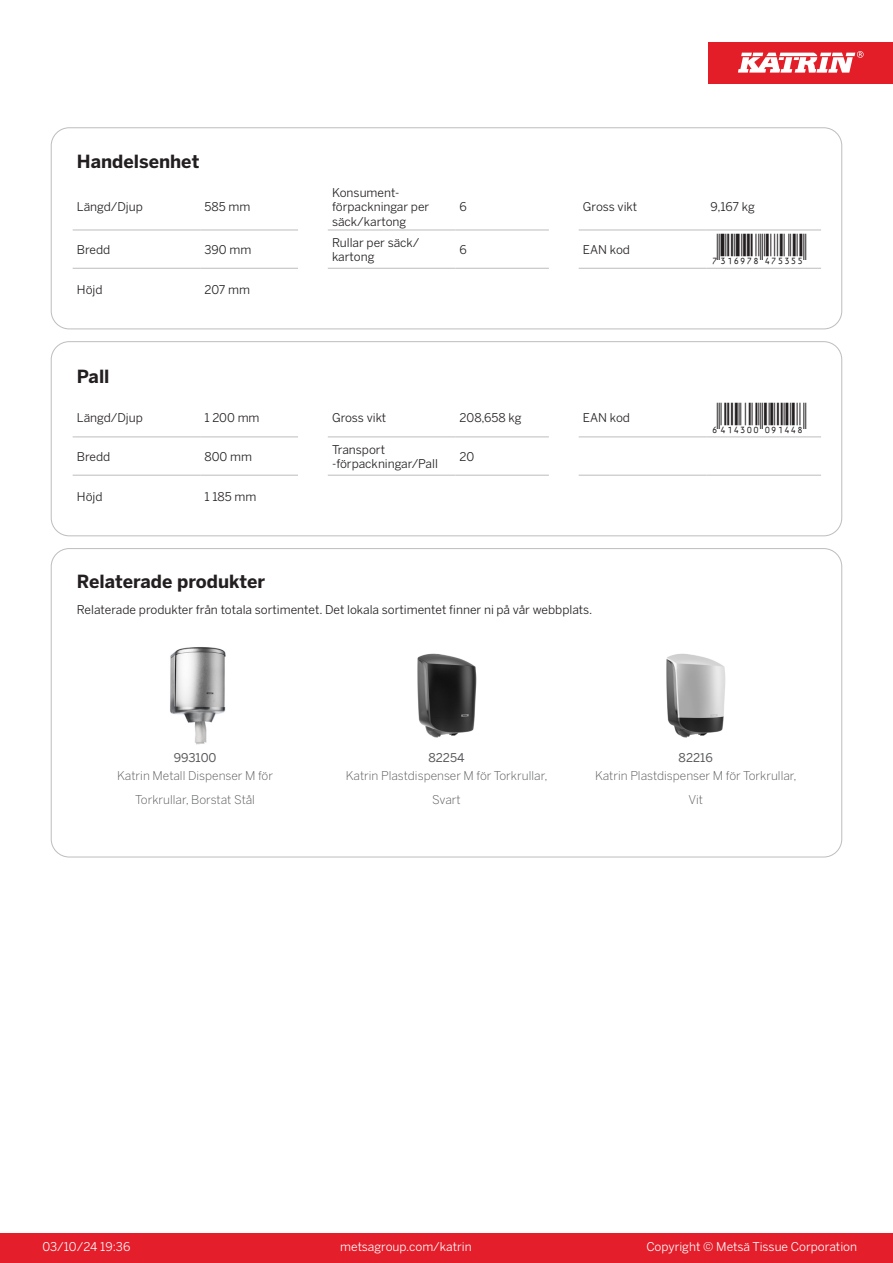
<style>
.page{position:relative;width:893px;height:1263px;background:#fff}
.page>*{position:absolute;margin:0;border:0;box-sizing:border-box;transform-origin:0 0}
.T_EAN{font:30px "Viisas EAN Matala";color:#231f20}
.T_TableHeader{font:700 18px "Benton Sans";color:#231f20}
.T_TableBody{font:12px/14.4px "Benton Sans";color:#231f20}
.T_RelatedName{font:300 12px/24px "Benton Sans";color:#57585a;text-align:center}
.t1{font:12px "Benton Sans";color:#fff}
.T_RelatedCode{font:12px "Benton Sans";color:#57585a}
</style>
<div class="page">
<div style="left:0;top:1233px;width:893px;height:30px;background:#e41e2b"></div>
<div style="left:708px;top:43px;width:185px;height:41px;background:#e31e28"></div>
<svg style="left:738px;top:51px;width:126px;height:22px"></svg>
<hr style="left:73px;top:230px;width:127px;height:1px;background:#bcbdc0">
<hr style="left:200px;top:230px;width:98px;height:1px;background:#bcbdc0">
<hr style="left:328px;top:230px;width:127px;height:1px;background:#bcbdc0">
<hr style="left:455px;top:230px;width:94px;height:1px;background:#bcbdc0">
<hr style="left:579px;top:230px;width:127px;height:1px;background:#bcbdc0">
<hr style="left:706px;top:230px;width:115px;height:1px;background:#bcbdc0">
<hr style="left:73px;top:268px;width:127px;height:1px;background:#bcbdc0">
<hr style="left:200px;top:268px;width:98px;height:1px;background:#bcbdc0">
<hr style="left:328px;top:268px;width:127px;height:1px;background:#bcbdc0">
<hr style="left:455px;top:268px;width:94px;height:1px;background:#bcbdc0">
<hr style="left:579px;top:268px;width:127px;height:1px;background:#bcbdc0">
<hr style="left:706px;top:268px;width:115px;height:1px;background:#bcbdc0">
<div style="left:51px;top:128px;width:791px;height:201px;border:1px solid #bcbdc0;border-radius:18px"></div>
<hr style="left:73px;top:437px;width:127px;height:1px;background:#bcbdc0">
<hr style="left:200px;top:437px;width:98px;height:1px;background:#bcbdc0">
<hr style="left:328px;top:437px;width:127px;height:1px;background:#bcbdc0">
<hr style="left:455px;top:437px;width:94px;height:1px;background:#bcbdc0">
<hr style="left:579px;top:437px;width:127px;height:1px;background:#bcbdc0">
<hr style="left:706px;top:437px;width:115px;height:1px;background:#bcbdc0">
<hr style="left:73px;top:475px;width:127px;height:1px;background:#bcbdc0">
<hr style="left:200px;top:475px;width:98px;height:1px;background:#bcbdc0">
<hr style="left:328px;top:475px;width:127px;height:1px;background:#bcbdc0">
<hr style="left:455px;top:475px;width:94px;height:1px;background:#bcbdc0">
<hr style="left:579px;top:475px;width:127px;height:1px;background:#bcbdc0">
<hr style="left:706px;top:475px;width:115px;height:1px;background:#bcbdc0">
<div style="left:51px;top:341px;width:791px;height:195px;border:1px solid #bcbdc0;border-radius:18px"></div>
<img style="left:170px;top:647px;width:56px;height:97px">
<img style="left:417px;top:653px;width:60px;height:85px">
<img style="left:666px;top:653px;width:60px;height:85px">
<p class="T_TableHeader" style="left:77px;top:150px;width:124px">Handelsenhet</p>
<p class="T_TableBody" style="left:77px;top:200px;width:68px">Längd/Djup</p>
<p class="T_TableBody" style="left:204px;top:200px;width:47px">585 mm</p>
<p class="T_TableBody" style="left:332px;top:185px;width:99px">Konsument&shy;förpackningar per säck/kartong</p>
<p class="T_TableBody" style="left:460px;top:200px;width:9px">6</p>
<p class="T_TableBody" style="left:583px;top:200px;width:56px">Gross vikt</p>
<p class="T_TableBody" style="left:710px;top:200px;width:46px">9,167 kg</p>
<p class="T_TableBody" style="left:77px;top:242px;width:35px">Bredd</p>
<p class="T_TableBody" style="left:204px;top:242px;width:48px">390 mm</p>
<p class="T_TableBody" style="left:332px;top:235px;width:89px">Rullar per säck/ kartong</p>
<p class="T_TableBody" style="left:460px;top:242px;width:9px">6</p>
<p class="T_TableBody" style="left:583px;top:242px;width:49px">EAN kod</p>
<p class="T_EAN" style="left:710px;top:234px;width:97px">*7316978475355*</p>
<p class="T_TableBody" style="left:77px;top:283px;width:27px">Höjd</p>
<p class="T_TableBody" style="left:204px;top:283px;width:47px">207 mm</p>
<p class="T_TableHeader" style="left:77px;top:365px;width:34px">Pall</p>
<p class="T_TableBody" style="left:77px;top:411px;width:68px">Längd/Djup</p>
<p class="T_TableBody" style="left:204px;top:411px;width:57px">1 200 mm</p>
<p class="T_TableBody" style="left:332px;top:411px;width:56px">Gross vikt</p>
<p class="T_TableBody" style="left:460px;top:411px;width:64px">208,658 kg</p>
<p class="T_TableBody" style="left:583px;top:411px;width:49px">EAN kod</p>
<p class="T_EAN" style="left:710px;top:402px;width:97px">*6414300091448*</p>
<p class="T_TableBody" style="left:77px;top:449px;width:35px">Bredd</p>
<p class="T_TableBody" style="left:204px;top:449px;width:49px">800 mm</p>
<p class="T_TableBody" style="left:332px;top:442px;width:55px">Transport</p>
<p class="T_TableBody" style="left:332px;top:456px;width:107px">-förpackningar/Pall</p>
<p class="T_TableBody" style="left:460px;top:449px;width:16px">20</p>
<p class="T_TableBody" style="left:77px;top:490px;width:27px">Höjd</p>
<p class="T_TableBody" style="left:204px;top:490px;width:53px">1 185 mm</p>
<p class="T_TableHeader" style="left:77px;top:571px;width:190px">Relaterade produkter</p>
<p class="T_TableBody" style="left:77px;top:602px;width:517px">Relaterade produkter från totala sortimentet. Det lokala sortimentet finner ni på vår webbplats.</p>
<p class="T_RelatedCode" style="left:174px;top:751px;width:44px">993100</p>
<p class="T_RelatedCode" style="left:428px;top:751px;width:38px">82254</p>
<p class="T_RelatedCode" style="left:679px;top:751px;width:36px">82216</p>
<p class="T_RelatedName" style="left:117px;top:764px;width:157px">Katrin Metall Dispenser M för<br>Torkrullar, Borstat Stål</p>
<p class="T_RelatedName" style="left:346px;top:764px;width:203px">Katrin Plastdispenser M för Torkrullar,<br>Svart</p>
<p class="T_RelatedName" style="left:595px;top:764px;width:203px">Katrin Plastdispenser M för Torkrullar,<br>Vit</p>
<p class="t1" style="left:43px;top:1239px;width:89px">03/10/24 19:36</p>
<p class="t1" style="left:340px;top:1239px;width:133px">metsagroup.com/katrin</p>
<p class="t1" style="left:646px;top:1239px;width:212px">Copyright © Metsä Tissue Corporation</p>
</div>
